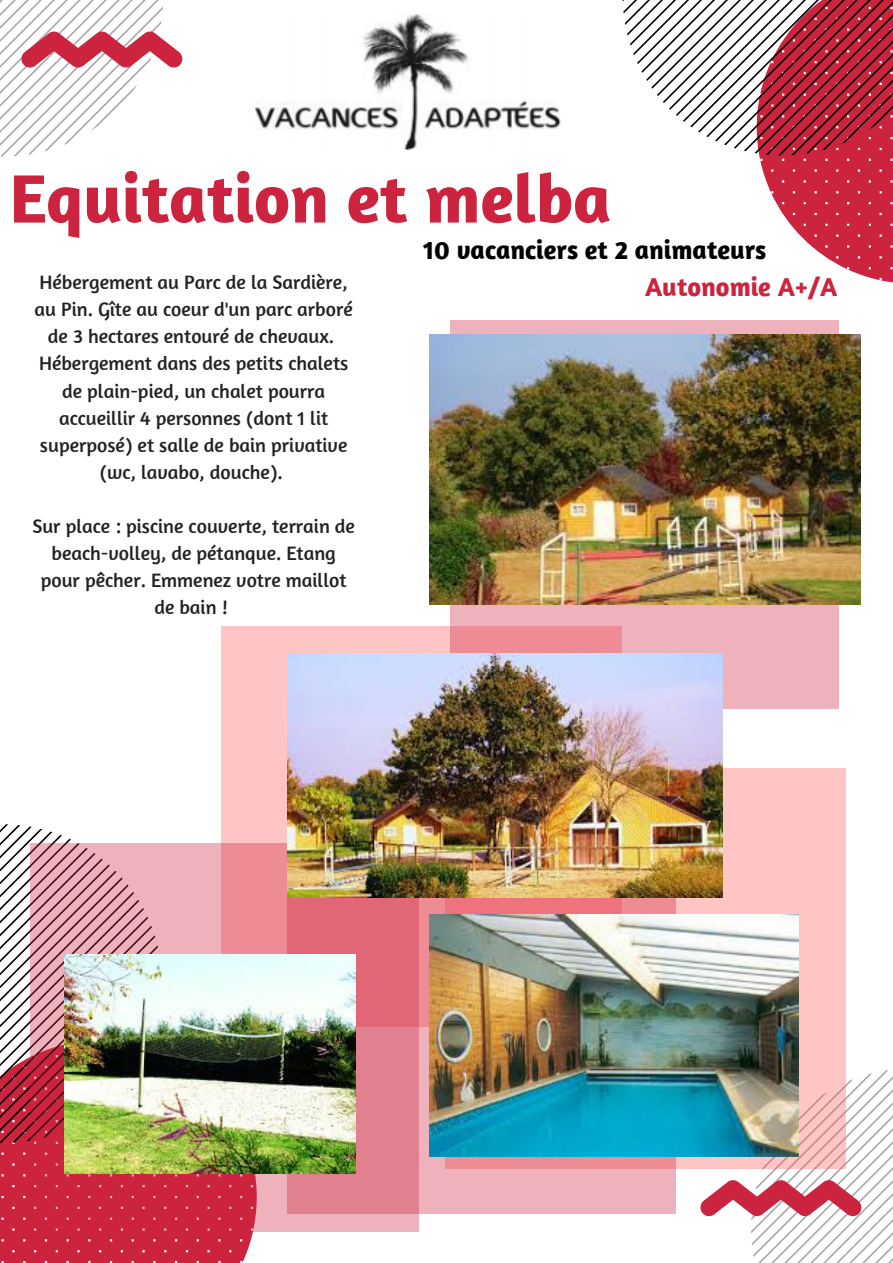
<style>
.page{position:relative;width:893px;height:1263px;background:#fff}
.page>*{position:absolute;margin:0;border:0;box-sizing:border-box;transform-origin:0 0}
.t1{font:700 69.6px "Amaranth";color:#cc243e}
.t2{font:700 26.55px "Amaranth";color:#000}
.t3{font:700 26.55px "Amaranth";color:#cc243e}
.t4{font:19.8px/27px "Amaranth";color:#222;text-align:center}
</style>
<div class="page">
<div style="left:221px;top:626px;width:401px;height:401px;background:#ffc4c4"></div>
<div style="left:0;top:1143px;width:253px;height:120px;background:#cc243e"></div>
<svg style="left:0;top:824px;width:71px;height:319px"></svg>
<svg style="left:700px;top:1070px;width:193px;height:193px"></svg>
<svg style="left:623px;top:0;width:270px;height:283px"></svg>
<svg style="left:0;top:0;width:182px;height:157px"></svg>
<img style="left:255px;top:15px;width:306px;height:135px">
<div style="left:445px;top:768px;width:401px;height:401px;background:#ffc4c4"></div>
<svg style="left:30px;top:843px;width:389px;height:389px;background:#d97886"></svg>
<svg style="left:287px;top:897px;width:389px;height:317px;background:#e48893"></svg>
<svg style="left:450px;top:320px;width:389px;height:388px;background:#edacb5"></svg>
<img style="left:429px;top:334px;width:431px;height:271px">
<img style="left:429px;top:914px;width:369px;height:242px">
<img style="left:64px;top:955px;width:292px;height:218px">
<img style="left:287px;top:653px;width:436px;height:244px">
<h1 class="t1" style="left:10px;top:155px;width:603px">Equitation et melba</h1>
<p class="t4" style="left:35px;top:269px;width:320px">Hébergement au Parc de la Sardière, au Pin. Gîte au coeur d'un parc arboré de 3 hectares entouré de chevaux.<br>Hébergement dans des petits chalets de plain-pied, un chalet pourra accueillir 4 personnes (dont 1 lit superposé) et salle de bain privative (wc, lavabo, douche).</p>
<p class="t4" style="left:32px;top:512px;width:324px">Sur place : piscine couverte, terrain de beach-volley, de pétanque. Etang pour pêcher. Emmenez votre maillot de bain !</p>
<h2 class="t2" style="left:423px;top:233px;width:345px">10 vacanciers et 2 animateurs</h2>
<h2 class="t3" style="left:645px;top:270px;width:194px">Autonomie A+/A</h2>
</div>
